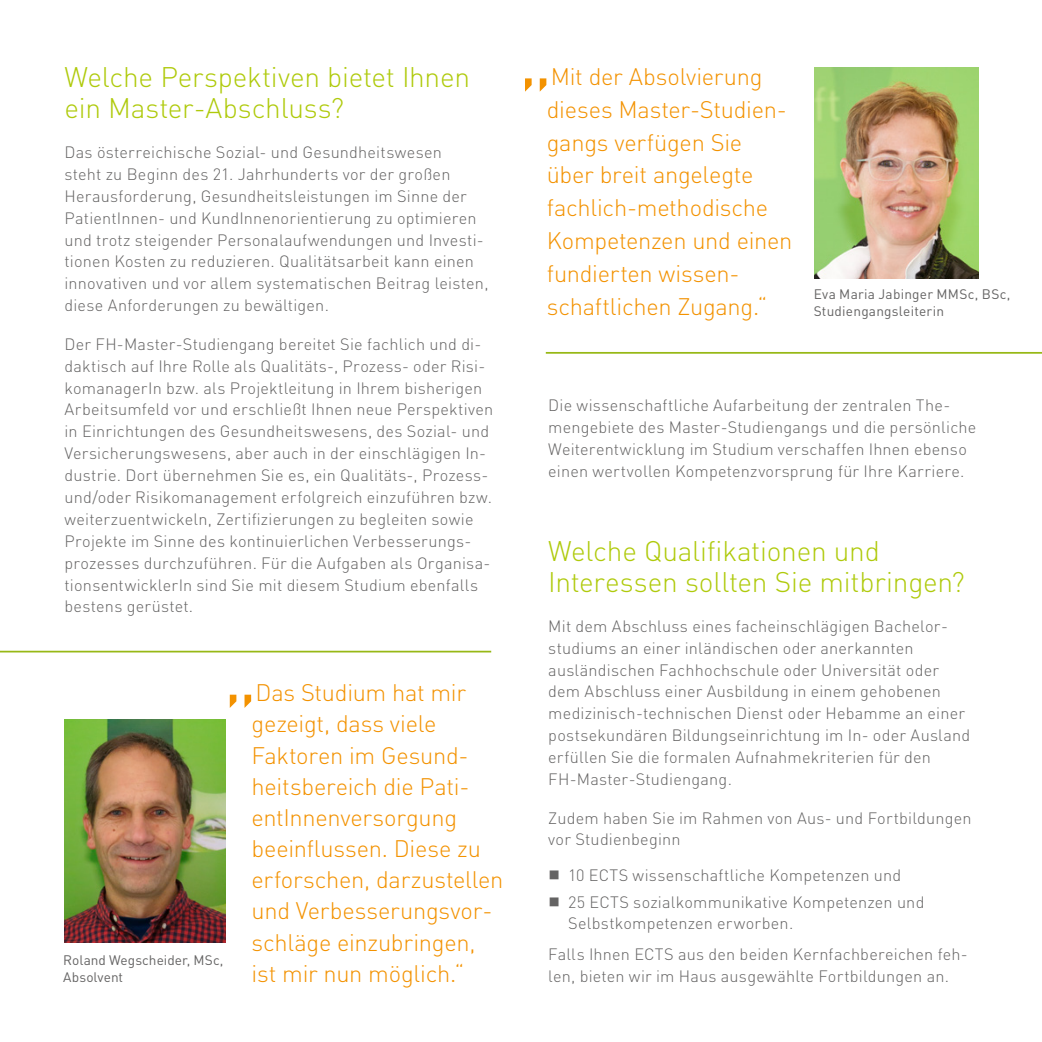
<style>
.page{position:relative;width:1042px;height:1042px;background:#fff}
.page>*{position:absolute;margin:0;border:0;box-sizing:border-box;transform-origin:0 0}
.zitat_groß{font:94.5px "DIN Light Alternate";color:#f39200}
.t1{font:28px/30.8px "DIN Light Alternate";letter-spacing:-.01em;color:#afca0b}
.zitat_groß-2{font:23.62px/31.2px "DIN Light Alternate";letter-spacing:-.01em;color:#f39200}
.t2{font:300 16.28px/21.9px "DIN";letter-spacing:.015em;color:#646363}
.t3{font:13.65px/16.6px "DIN";letter-spacing:.015em;color:#646363}
.s1{font-family:"Button Bonus Square Negative";font-weight:400;font-size:12.25px}
</style>
<div class="page">
<img style="left:815px;top:68px;width:163px;height:210px">
<img style="left:64px;top:719px;width:162px;height:224px">
<hr style="left:546px;top:352px;width:496px;height:2px;background:#97b816">
<hr style="left:0;top:651px;width:491px;height:1px;background:#97b816">
<p class="t1" style="left:64px;top:61px;width:407px">Welche Perspektiven bietet Ihnen ein Master-Abschluss?</p>
<p class="t2" style="left:64px;top:141px;width:425px">Das österreichische Sozial- und Gesundheitswesen<br>steht zu Beginn des 21. Jahrhunderts vor der großen Herausforderung, Gesundheitsleistungen im Sinne der PatientInnen- und KundInnenorientierung zu optimieren und trotz steigender Personalaufwendungen und Investi&shy;tionen Kosten zu reduzieren. Qualitätsarbeit kann einen innovativen und vor allem systematischen Beitrag leisten, diese Anforderungen zu bewältigen.</p>
<p class="t2" style="left:64px;top:333px;width:430px">Der FH-Master-Studiengang bereitet Sie fachlich und di&shy;daktisch auf Ihre Rolle als Qualitäts-, Prozess- oder Risi&shy;komanagerIn bzw. als Projektleitung in Ihrem bisherigen Arbeitsumfeld vor und erschließt Ihnen neue Perspektiven in Einrichtungen des Gesundheitswesens, des Sozial- und Versicherungswesens, aber auch in der einschlägigen In&shy;dustrie. Dort übernehmen Sie es, ein Qualitäts-, Prozess&shy;und/oder Risikomanagement erfolgreich einzuführen bzw. weiterzuentwickeln, Zertifizierungen zu begleiten sowie Projekte im Sinne des kontinuierlichen Verbesserungs&shy;prozesses durchzuführen. Für die Aufgaben als Organisa&shy;tionsentwicklerIn sind Sie mit diesem Studium ebenfalls bestens gerüstet.</p>
<p class="zitat_groß" style="left:221px;top:609px;width:41px">„</p>
<p class="zitat_groß-2" style="left:252px;top:677px;width:253px">Das Studium hat mir gezeigt, dass viele<br>Faktoren im Gesund&shy;heitsbereich die Pati&shy;entInnenversorgung beeinflussen. Diese zu erforschen, darzustellen und Verbesserungsvor&shy;schläge einzubringen, ist mir nun möglich.“</p>
<p class="t3" style="left:63px;top:951px;width:162px">Roland Wegscheider, MSc,<br>Absolvent</p>
<p class="zitat_groß" style="left:516px;top:-7px;width:41px">„</p>
<p class="zitat_groß-2" style="left:547px;top:60px;width:247px;line-height:32.9px">Mit der Absolvierung dieses Master-Studien&shy;gangs verfügen Sie über breit angelegte fachlich-methodische<br>Kompetenzen und einen fundierten wissen&shy;schaftlichen Zugang.“</p>
<p class="t3" style="left:814px;top:286px;width:198px">Eva Maria Jabinger MMSc, BSc,<br>Studiengangsleiterin</p>
<p class="t2" style="left:548px;top:394px;width:430px">Die wissenschaftliche Aufarbeitung der zentralen The&shy;mengebiete des Master-Studiengangs und die persönliche Weiterentwicklung im Studium verschaffen Ihnen ebenso einen wertvollen Kompetenzvorsprung für Ihre Karriere.</p>
<p class="t1" style="left:548px;top:535px;width:418px">Welche Qualifikationen und<br>Interessen sollten Sie mitbringen?</p>
<p class="t2" style="left:548px;top:615px;width:423px">Mit dem Abschluss eines facheinschlägigen Bachelor&shy;studiums an einer inländischen oder anerkannten ausländischen Fachhochschule oder Universität oder dem Abschluss einer Ausbildung in einem gehobenen medizinisch-technischen Dienst oder Hebamme an einer postsekundären Bildungseinrichtung im In- oder Ausland erfüllen Sie die formalen Aufnahmekriterien für den FH-Master-Studiengang.</p>
<p class="t2" style="left:548px;top:806px;width:425px">Zudem haben Sie im Rahmen von Aus- und Fortbildungen vor Studienbeginn</p>
<p class="t2" style="left:548px;top:863px;width:355px"><span class="s1">#</span> 10 ECTS wissenschaftliche Kompetenzen und</p>
<p class="t2" style="left:568px;top:890px;width:358px;text-indent:-20px"><span class="s1">#</span> 25 ECTS sozialkommunikative Kompetenzen und<br>Selbstkompetenzen erworben.</p>
<p class="t2" style="left:548px;top:942px;width:421px">Falls Ihnen ECTS aus den beiden Kernfachbereichen feh&shy;len, bieten wir im Haus ausgewählte Fortbildungen an.</p>
</div>
